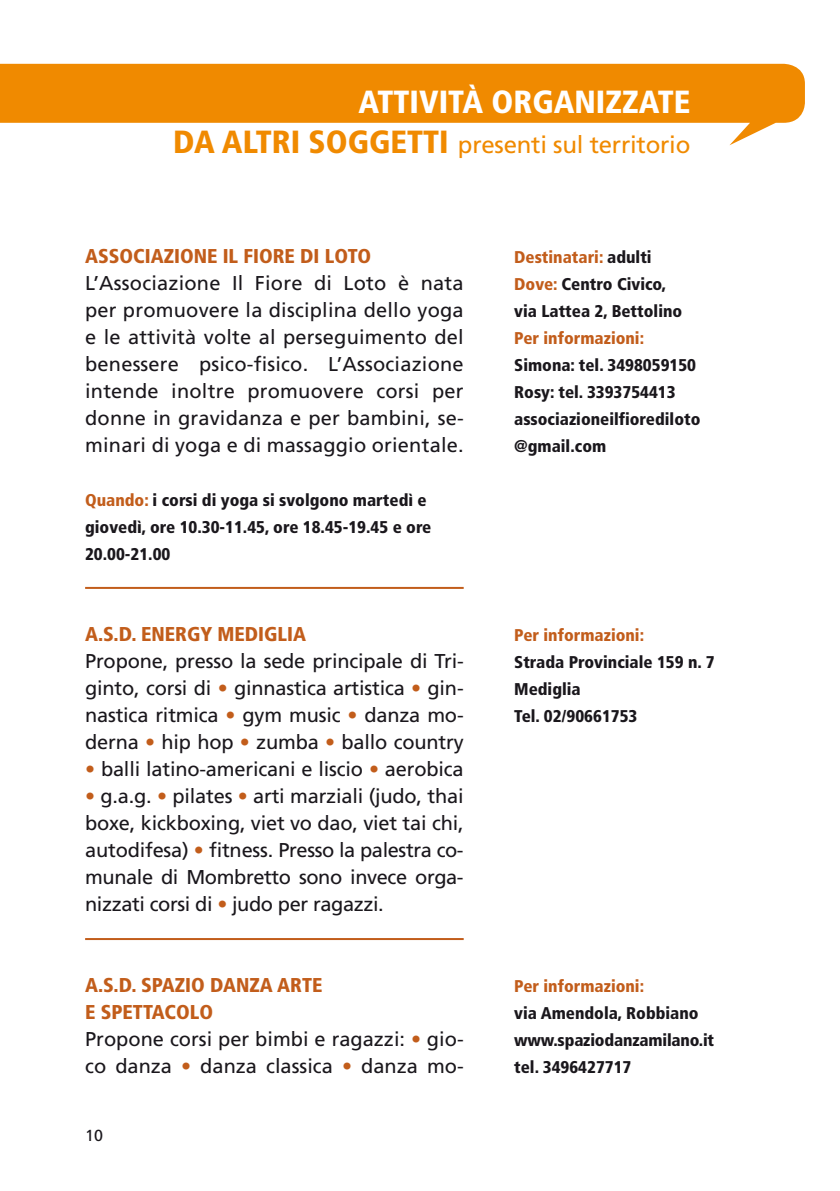
<style>
.page{position:relative;width:840px;height:1191px;background:#fff}
.page>*{position:absolute;margin:0;border:0;box-sizing:border-box;transform-origin:0 0}
.t1{font:900 condensed 32px "Frutiger LT Std";color:#fff}
.t2{font:24px "Frutiger LT Std";letter-spacing:-.01em;color:#f08a00}
.t3{font:20px/27px "Frutiger LT Std";letter-spacing:-.01em;color:#1a171c;text-align:justify}
.t4{font:900 condensed 20px "Frutiger LT Std";color:#c25d1b}
.t5{font:900 condensed 17px/27px "Frutiger LT Std";color:#1a171c}
.t6{font:900 condensed 17px "Frutiger LT Std";color:#c25d1b}
.t7{font:16px "Frutiger LT Std";color:#1a171c}
.s1{font-weight:900;font-stretch:condensed;font-size:32px}
.s2{color:#c25d1b}
.s3{font-weight:900;font-stretch:condensed;color:#c25d1b}
</style>
<div class="page">
<svg style="left:0;top:64px;width:804px;height:81px;fill:#f08a00"></svg>
<hr style="left:85px;top:587px;width:378px;height:2px;background:#c25d1b">
<hr style="left:85px;top:938px;width:378px;height:2px;background:#c25d1b">
<h1 class="t1" style="left:358px;top:83px;width:333px">ATTIVITÀ ORGANIZZATE</h1>
<p class="t2" style="left:173px;top:131px;width:518px"><span class="s1">DA ALTRI SOGGETTI</span> presenti sul territorio</p>
<p class="t4" style="left:85px;top:244px;width:287px">ASSOCIAZIONE IL FIORE DI LOTO</p>
<p class="t3" style="left:85px;top:269px;width:380px">L’Associazione Il Fiore di Loto è nata per promuovere la disciplina dello yoga e le attività volte al perseguimento del benessere psico-fisico. L’Associazione intende inoltre promuovere corsi per donne in gravidanza e per bambini, se&shy;minari di yoga e di massaggio orientale.</p>
<p class="t5" style="left:85px;top:486px;width:347px"><span class="s2">Quando:</span> i corsi di yoga si svolgono martedì e giovedì, ore 10.30-11.45, ore 18.45-19.45 e ore<br>20.00-21.00</p>
<p class="t4" style="left:85px;top:622px;width:222px">A.S.D. ENERGY MEDIGLIA</p>
<p class="t3" style="left:85px;top:647px;width:380px">Propone, presso la sede principale di Tri&shy;ginto, corsi di <span class="s2">•</span> ginnastica artistica <span class="s2">•</span> gin&shy;nastica ritmica <span class="s2">•</span> gym music <span class="s2">•</span> danza mo&shy;derna <span class="s2">•</span> hip hop <span class="s2">•</span> zumba <span class="s2">•</span> ballo country</p>
<p class="t3" style="left:85px;top:755px;width:380px"><span class="s2">•</span> balli latino-americani e liscio <span class="s2">•</span> aerobica</p>
<p class="t3" style="left:85px;top:782px;width:380px"><span class="s2">•</span> g.a.g. <span class="s2">•</span> pilates <span class="s2">•</span> arti marziali (judo, thai boxe, kickboxing, viet vo dao, viet tai chi, autodifesa) <span class="s2">•</span> fitness. Presso la palestra co&shy;munale di Mombretto sono invece orga&shy;nizzati corsi di <span class="s2">•</span> judo per ragazzi.</p>
<p class="t3" style="left:85px;top:971px;width:380px;text-align:left"><span class="s3">A.S.D. SPAZIO DANZA Arte<br>e Spettacolo<br></span>Propone corsi per bimbi e ragazzi: <span class="s2">•</span> gio&shy;co danza <span class="s2">•</span> danza classica <span class="s2">•</span> danza mo-</p>
<p class="t7" style="left:85px;top:1125px;width:19px">10</p>
<p class="t5" style="left:514px;top:243px;width:169px"><span class="s2">Destinatari:</span> adulti<br><span class="s2">Dove:</span> Centro Civico, via Lattea 2, Bettolino</p>
<p class="t6" style="left:514px;top:328px;width:131px">Per informazioni:</p>
<p class="t5" style="left:514px;top:351px;width:188px">Simona: tel. 3498059150<br>Rosy: tel. 3393754413 associazioneilfiorediloto @gmail.com</p>
<p class="t6" style="left:514px;top:625px;width:131px">Per informazioni:</p>
<p class="t5" style="left:514px;top:648px;width:202px">Strada Provinciale 159 n. 7<br>Mediglia<br>Tel. 02/90661753</p>
<p class="t6" style="left:514px;top:976px;width:131px">Per informazioni:</p>
<p class="t5" style="left:514px;top:999px;width:201px">via Amendola, Robbiano www.spaziodanzamilano.it tel. 3496427717</p>
</div>
